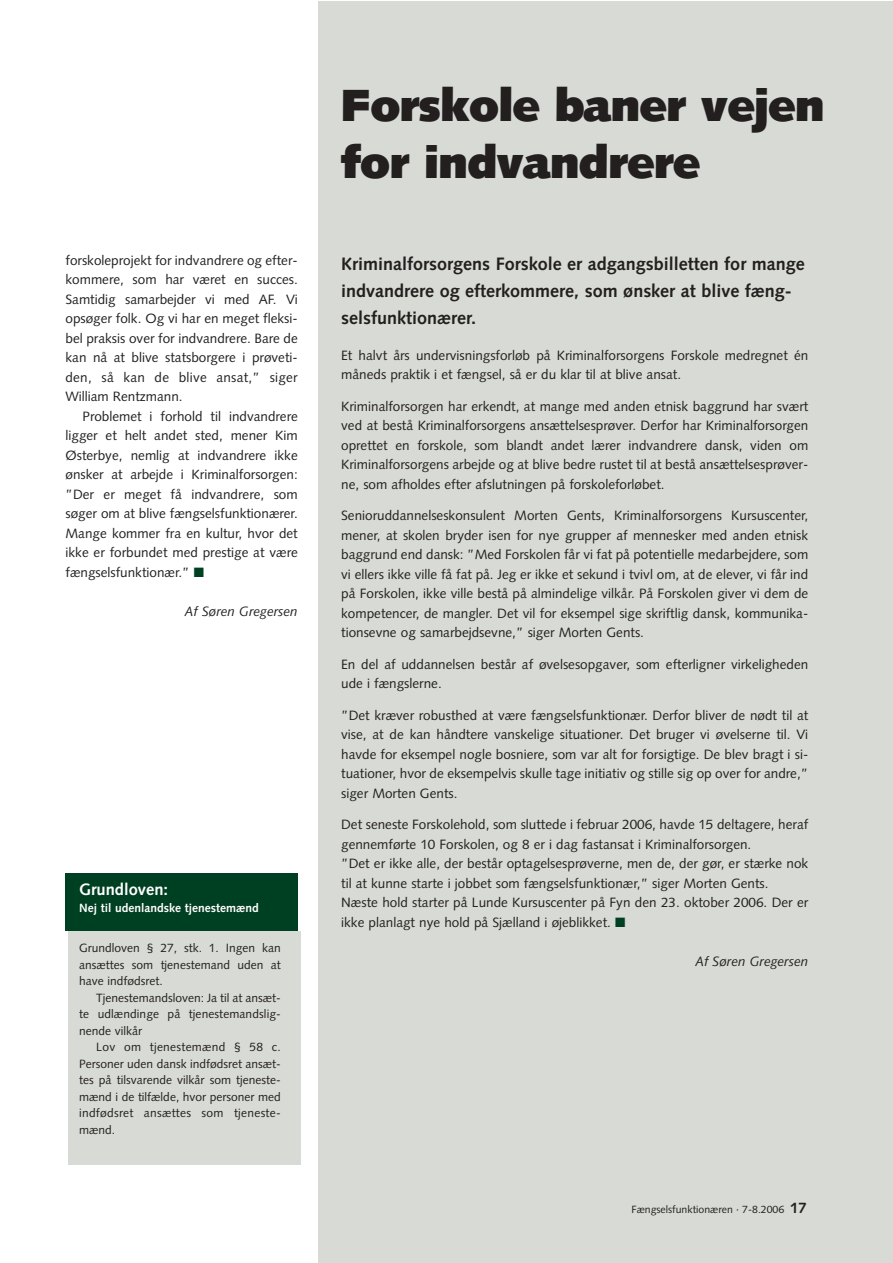
<style>
.page{position:relative;width:893px;height:1263px;background:#fff}
.page>*{position:absolute;margin:0;border:0;box-sizing:border-box;transform-origin:0 0}
.t1{font:900 45px/57px "Syntax";letter-spacing:-.02em;color:#231f1f}
.t2{font:700 18px/27px "Syntax";color:#231f1f}
.t3{font:700 16.5px "Syntax";color:#fff}
.t4{font:13.5px/19.5px "Syntax";color:#231f1f;text-align:justify}
.t5{font:italic 13.5px "Syntax";color:#231f1f}
.t6{font:12px/16.5px "Syntax";color:#231f1f;text-align:justify}
.t7{font:700 12px "Syntax";color:#fff}
.t8{font:10.5px "Syntax";color:#231f1f}
.s1{color:#004022}
.s2{font-weight:700;font-size:15px}
</style>
<div class="page">
<div style="left:318px;top:2px;width:574px;height:1261px;background:#d7dad5"></div>
<div style="left:68px;top:931px;width:233px;height:234px;background:#d7dad5"></div>
<div style="left:65px;top:873px;width:233px;height:58px;background:#004022"></div>
<p class="t4" style="left:65px;top:252px;width:234px">forskoleprojekt for indvandrere og efter&shy;kommere, som har været en succes.<br>Samtidig samarbejder vi med AF. Vi opsøger folk. Og vi har en meget fleksi&shy;bel praksis over for indvandrere. Bare de kan nå at blive statsborgere i prøveti&shy;den, så kan de blive ansat,” siger William Rentzmann.</p>
<p class="t4" style="left:65px;top:408px;width:234px;text-indent:17px">Problemet i forhold til indvandrere ligger et helt andet sted, mener Kim Østerbye, nemlig at indvandrere ikke ønsker at arbejde i Kriminalforsorgen: ”Der er meget få indvandrere, som søger om at blive fængselsfunktionærer.<br>Mange kommer fra en kultur, hvor det ikke er forbundet med prestige at være fængselsfunktionær.” <span class="s1">■</span></p>
<p class="t5" style="left:184px;top:606px;width:115px">Af Søren Gregersen</p>
<p class="t3" style="left:79px;top:883px;width:90px">Grundloven:</p>
<p class="t7" style="left:79px;top:903px;width:181px">Nej til udenlandske tjenestemænd</p>
<p class="t6" style="left:79px;top:941px;width:203px">Grundloven § 27, stk. 1. Ingen kan ansættes som tjenestemand uden at have indfødsret.</p>
<p class="t6" style="left:79px;top:991px;width:203px;text-indent:17px">Tjenestemandsloven: Ja til at ansæt&shy;te udlændinge på tjenestemandslig&shy;nende vilkår</p>
<p class="t6" style="left:79px;top:1040px;width:203px;text-indent:17px">Lov om tjenestemænd § 58 c.<br>Personer uden dansk indfødsret ansæt&shy;tes på tilsvarende vilkår som tjeneste&shy;mænd i de tilfælde, hvor personer med indfødsret ansættes som tjeneste&shy;mænd.</p>
<h1 class="t1" style="left:341px;top:81px;width:485px">Forskole baner vejen for indvandrere</h1>
<h2 class="t2" style="left:341px;top:252px;width:465px">Kriminalforsorgens Forskole er adgangsbilletten for mange indvandrere og efterkommere, som ønsker at blive fæng&shy;selsfunktionærer.</h2>
<p class="t4" style="left:341px;top:347px;width:468px">Et halvt års undervisningsforløb på Kriminalforsorgens Forskole medregnet én måneds praktik i et fængsel, så er du klar til at blive ansat.</p>
<p class="t4" style="left:341px;top:398px;width:468px">Kriminalforsorgen har erkendt, at mange med anden etnisk baggrund har svært ved at bestå Kriminalforsorgens ansættelsesprøver. Derfor har Kriminalforsorgen oprettet en forskole, som blandt andet lærer indvandrere dansk, viden om Kriminalforsorgens arbejde og at blive bedre rustet til at bestå ansættelsesprøver&shy;ne, som afholdes efter afslutningen på forskoleforløbet.</p>
<p class="t4" style="left:341px;top:507px;width:468px">Senioruddannelseskonsulent Morten Gents, Kriminalforsorgens Kursuscenter, mener, at skolen bryder isen for nye grupper af mennesker med anden etnisk baggrund end dansk: ”Med Forskolen får vi fat på potentielle medarbejdere, som vi ellers ikke ville få fat på. Jeg er ikke et sekund i tvivl om, at de elever, vi får ind på Forskolen, ikke ville bestå på almindelige vilkår. På Forskolen giver vi dem de kompetencer, de mangler. Det vil for eksempel sige skriftlig dansk, kommunika&shy;tionsevne og samarbejdsevne,” siger Morten Gents.</p>
<p class="t4" style="left:341px;top:656px;width:468px">En del af uddannelsen består af øvelsesopgaver, som efterligner virkeligheden ude i fængslerne.</p>
<p class="t4" style="left:341px;top:707px;width:468px">”Det kræver robusthed at være fængselsfunktionær. Derfor bliver de nødt til at vise, at de kan håndtere vanskelige situationer. Det bruger vi øvelserne til. Vi havde for eksempel nogle bosniere, som var alt for forsigtige. De blev bragt i si&shy;tuationer, hvor de eksempelvis skulle tage initiativ og stille sig op over for andre,” siger Morten Gents.</p>
<p class="t4" style="left:341px;top:816px;width:468px;text-align:left">Det seneste Forskolehold, som sluttede i februar 2006, havde 15 deltagere, heraf gennemførte 10 Forskolen, og 8 er i dag fastansat i Kriminalforsorgen.<br>”Det er ikke alle, der består optagelsesprøverne, men de, der gør, er stærke nok til at kunne starte i jobbet som fængselsfunktionær,” siger Morten Gents.<br>Næste hold starter på Lunde Kursuscenter på Fyn den 23. oktober 2006. Der er ikke planlagt nye hold på Sjælland i øjeblikket. <span class="s1">■</span></p>
<p class="t5" style="left:695px;top:956px;width:115px">Af Søren Gregersen</p>
<p class="t8" style="left:631px;top:1205px;width:177px">Fængselsfunktionæren · 7-8.2006 <span class="s2">17</span></p>
</div>
